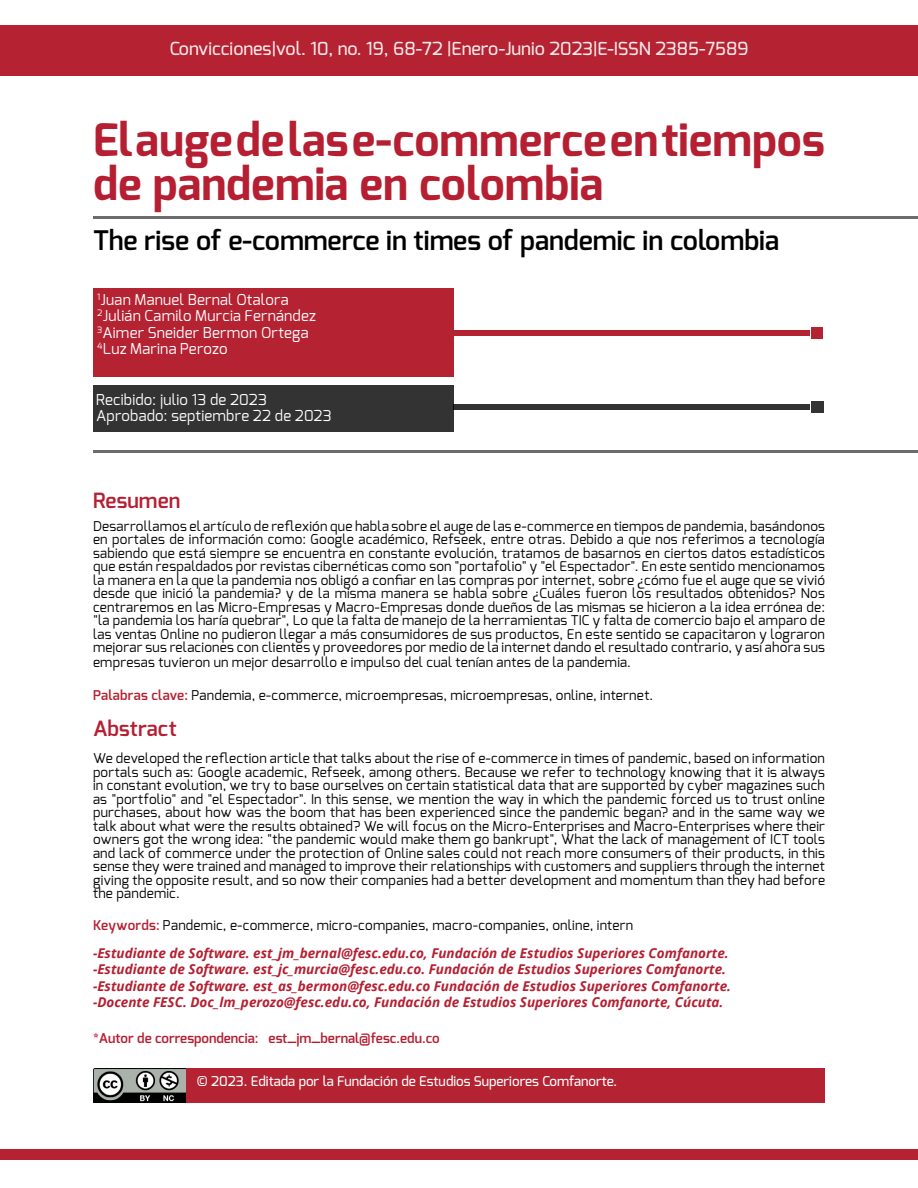
<style>
.page{position:relative;width:918px;height:1188px;background:#fff}
.page>*{position:absolute;margin:0;border:0;box-sizing:border-box;transform-origin:0 0}
.t1{font:700 45px/43.5px "Exo";color:#b51f31}
.t2{font:600 27px "Exo";color:#000}
.t3{font:600 21px "Exo";letter-spacing:.005em;color:#b61e32}
.t4{font:500 18px "Exo";color:#fff}
.t5{font:15px/16.5px "Exo";letter-spacing:.01em;color:#fff}
.t6{font:13.5px/13.5px "Exo";letter-spacing:.015em;color:#000;text-align:justify}
.t7{font:italic 700 13.5px/16.5px "Noto Sans";color:#b51f31}
.t8{font:500 13.5px "Exo";color:#fff}
.t9{font:600 13.5px "Exo";color:#b51f31}
.s1{font-weight:600;color:#b52232}
</style>
<div class="page">
<div style="left:0;top:25px;width:918px;height:51px;background:#b52232"></div>
<div style="left:0;top:1150px;width:918px;height:10px;background:#b52232"></div>
<div style="left:186px;top:1068px;width:639px;height:34px;background:#b52232"></div>
<img style="left:93px;top:1068px;width:93px;height:34px">
<hr style="left:93px;top:216px;width:825px;height:3px;background:#000">
<div style="left:93px;top:288px;width:361px;height:88px;background:#b52232"></div>
<div style="left:454px;top:331px;width:356px;height:5px;background:#b52232"></div>
<div style="left:812px;top:327px;width:12px;height:12px;background:#b52232"></div>
<div style="left:93px;top:386px;width:361px;height:46px;background:#333"></div>
<div style="left:454px;top:404px;width:356px;height:5px;background:#333"></div>
<div style="left:811px;top:401px;width:13px;height:12px;background:#333"></div>
<hr style="left:93px;top:450px;width:824px;height:3px;background:#000">
<h3 class="t4" style="left:169px;top:37px;width:581px">Convicciones|vol. 10, no. 19, 68-72 |Enero-Junio 2023|E-ISSN 2385-7589</h3>
<h1 class="t1" style="left:93px;top:118px;width:733px">El auge de las e-commerce en tiempos de pandemia en colombia</h1>
<h2 class="t2" style="left:93px;top:223px;width:688px">The rise of e-commerce in times of pandemic in colombia</h2>
<p class="t5" style="left:97px;top:291px;width:220px"><sup>1</sup>Juan Manuel Bernal Otalora<br><sup>2</sup>Julián Camilo Murcia Fernández<br><sup>3</sup>Aimer Sneider Bermon Ortega<br><sup>4</sup>Luz Marina Perozo</p>
<p class="t5" style="left:96px;top:391px;width:237px">Recibido: julio 13 de 2023<br>Aprobado: septiembre 22 de 2023</p>
<h3 class="t3" style="left:93px;top:487px;width:89px">Resumen</h3>
<p class="t6" style="left:93px;top:519px;width:734px">Desarrollamos el artículo de reflexión que habla sobre el auge de las e-commerce en tiempos de pandemia, basándonos en portales de información como: Google académico, Refseek, entre otras. Debido a que nos referimos a tecnología sabiendo que está siempre se encuentra en constante evolución, tratamos de basarnos en ciertos datos estadísticos que están respaldados por revistas cibernéticas como son "portafolio" y "el Espectador". En este sentido mencionamos la manera en la que la pandemia nos obligó a confiar en las compras por internet, sobre ¿cómo fue el auge que se vivió desde que inició la pandemia? y de la misma manera se habla sobre ¿Cuáles fueron los resultados obtenidos? Nos centraremos en las Micro-Empresas y Macro-Empresas donde dueños de las mismas se hicieron a la idea errónea de: "la pandemia los haría quebrar", Lo que la falta de manejo de la herramientas TIC y falta de comercio bajo el amparo de las ventas Online no pudieron llegar a más consumidores de sus productos, En este sentido se capacitaron y lograron mejorar sus relaciones con clientes y proveedores por medio de la internet dando el resultado contrario, y así ahora sus</p>
<p class="t6" style="left:93px;top:655px;width:539px">empresas tuvieron un mejor desarrollo e impulso del cual tenían antes de la pandemia.</p>
<p class="t6" style="left:93px;top:688px;width:562px"><span class="s1">Palabras clave:</span> Pandemia, e-commerce, microempresas, microempresas, online, internet.</p>
<h3 class="t3" style="left:93px;top:715px;width:85px">Abstract</h3>
<p class="t6" style="left:93px;top:751px;width:734px">We developed the reflection article that talks about the rise of e-commerce in times of pandemic, based on information portals such as: Google academic, Refseek, among others. Because we refer to technology knowing that it is always in constant evolution, we try to base ourselves on certain statistical data that are supported by cyber magazines such as "portfolio" and "el Espectador". In this sense, we mention the way in which the pandemic forced us to trust online purchases, about how was the boom that has been experienced since the pandemic began? and in the same way we talk about what were the results obtained? We will focus on the Micro-Enterprises and Macro-Enterprises where their owners got the wrong idea: "the pandemic would make them go bankrupt", What the lack of management of ICT tools and lack of commerce under the protection of Online sales could not reach more consumers of their products, in this sense they were trained and managed to improve their relationships with customers and suppliers through the internet giving the opposite result, and so now their companies had a better development and momentum than they had before the pandemic.</p>
<p class="t6" style="left:93px;top:918px;width:542px"><span class="s1">Keywords:</span> Pandemic, e-commerce, micro-companies, macro-companies, online, intern</p>
<p class="t7" style="left:93px;top:944px;width:640px">-Estudiante de Software. est_jm_bernal@fesc.edu.co, Fundación de Estudios Superiores Comfanorte. -Estudiante de Software. est_jc_murcia@fesc.edu.co. Fundación de Estudios Superiores Comfanorte. -Estudiante de Software. est_as_bermon@fesc.edu.co Fundación de Estudios Superiores Comfanorte. -Docente FESC. Doc_lm_perozo@fesc.edu.co, Fundación de Estudios Superiores Comfanorte, Cúcuta.</p>
<p class="t9" style="left:93px;top:1030px;width:348px">*Autor de correspondencia: est_jm_bernal@fesc.edu.co</p>
<p class="t8" style="left:197px;top:1073px;width:422px">© 2023. Editada por la Fundación de Estudios Superiores Comfanorte.</p>
</div>
